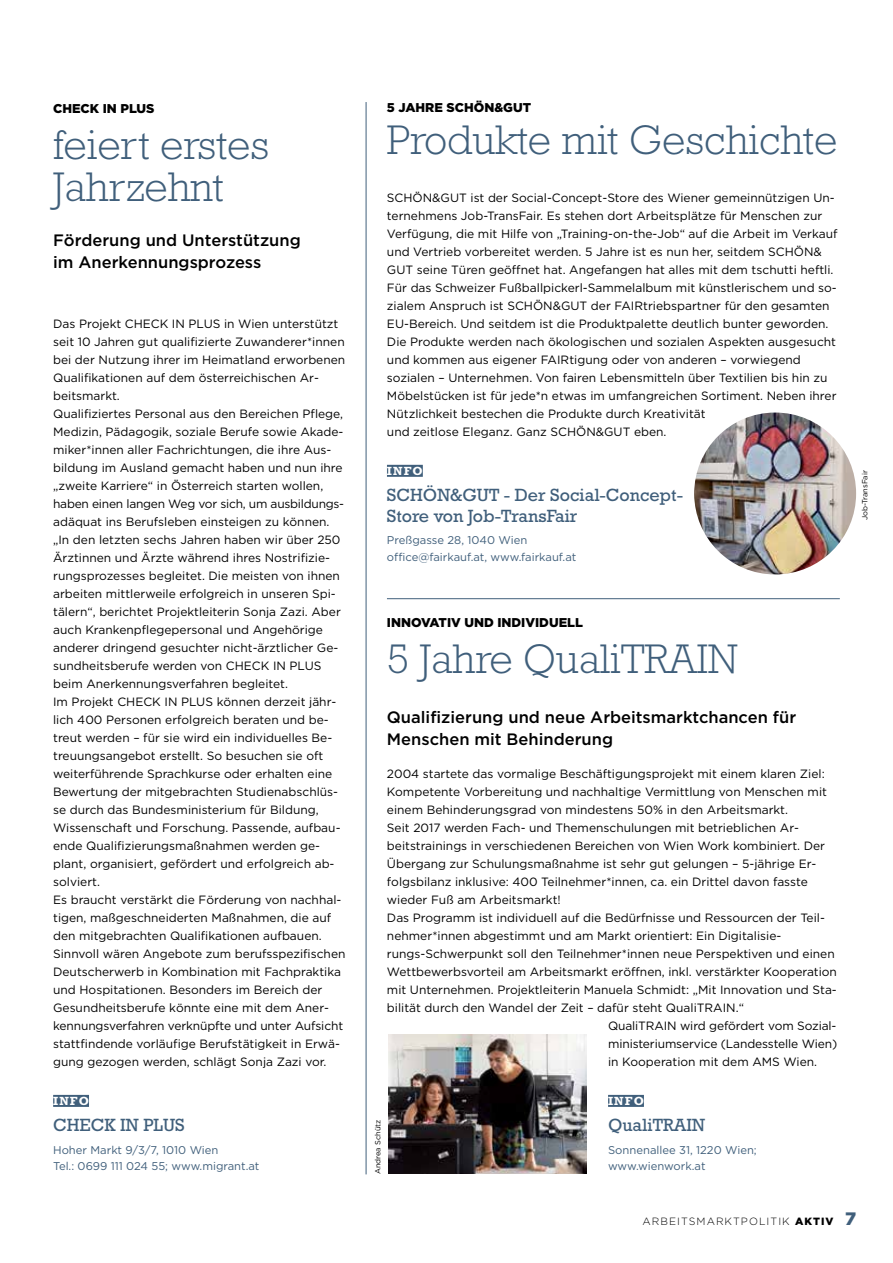
<style>
.page{position:relative;width:893px;height:1263px;background:#fff}
.page>*{position:absolute;margin:0;border:0;box-sizing:border-box;transform-origin:0 0}
.t1{font:300 42px/42px "Rockwell Std";color:#405f7b}
.t2{font:18px/21px "Rockwell Std";color:#405f7b}
.t3{font:500 16.5px/22.5px "Gotham HTF";color:#000}
.t4{font:900 12.75px "Gotham HTF";color:#000}
.t5{font:12px/18px "Gotham HTF";color:#000}
.t6{font:700 12px "Rockwell Std";letter-spacing:.09em;color:#fff}
.t7{font:11.25px/16.5px "Gotham HTF";color:#405f7b}
.t8{font:300 10.5px "Gotham HTF";letter-spacing:.1em;color:#000}
.t9{font:7.5px "Gotham HTF";color:#000}
.s1{font-weight:900}
.s2{font-weight:900;font-size:18px;color:#405f7b}
</style>
<div class="page">
<div style="left:53px;top:1095px;width:36px;height:12px;background:#405f7b"></div>
<div style="left:608px;top:1095px;width:36px;height:12px;background:#405f7b"></div>
<hr style="left:366px;top:102px;width:1px;height:1072px;background:#405f7b">
<hr style="left:387px;top:598px;width:453px;height:1px;background:#405f7b">
<img style="left:388px;top:1035px;width:199px;height:139px">
<div style="left:387px;top:465px;width:36px;height:12px;background:#405f7b"></div>
<img style="left:694px;top:412px;width:162px;height:162px;border-radius:81px">
<p class="t4" style="left:53px;top:101px;width:103px">CHECK IN PLUS</p>
<h1 class="t1" style="left:53px;top:124px;width:218px">feiert erstes<br>Jahrzehnt</h1>
<h3 class="t3" style="left:53px;top:228px;width:249px">Förderung und Unterstützung im Anerkennungsprozess</h3>
<p class="t5" style="left:53px;top:315px;width:294px">Das Projekt CHECK IN PLUS in Wien unterstützt seit 10 Jahren gut qualifizierte Zuwanderer*innen bei der Nutzung ihrer im Heimatland erworbenen Qualifikationen auf dem österreichischen Ar&shy;beitsmarkt.<br>Qualifiziertes Personal aus den Bereichen Pflege, Medizin, Pädagogik, soziale Berufe sowie Akade&shy;miker*innen aller Fachrichtungen, die ihre Aus&shy;bildung im Ausland gemacht haben und nun ihre „zweite Karriere“ in Österreich starten wollen, haben einen langen Weg vor sich, um ausbildungs&shy;adäquat ins Berufsleben einsteigen zu können. „In den letzten sechs Jahren haben wir über 250<br>Ärztinnen und Ärzte während ihres Nostrifizie&shy;rungsprozesses begleitet. Die meisten von ihnen arbeiten mittlerweile erfolgreich in unseren Spi&shy;tälern“, berichtet Projektleiterin Sonja Zazi. Aber auch Krankenpflegepersonal und Angehörige anderer dringend gesuchter nicht-ärztlicher Ge&shy;sundheitsberufe werden von CHECK IN PLUS beim Anerkennungsverfahren begleitet.<br>Im Projekt CHECK IN PLUS können derzeit jähr&shy;lich 400 Personen erfolgreich beraten und be&shy;treut werden – für sie wird ein individuelles Be&shy;treuungsangebot erstellt. So besuchen sie oft weiterführende Sprachkurse oder erhalten eine Bewertung der mitgebrachten Studienabschlüs&shy;se durch das Bundesministerium für Bildung, Wissenschaft und Forschung. Passende, aufbau&shy;ende Qualifizierungsmaßnahmen werden ge&shy;plant, organisiert, gefördert und erfolgreich ab&shy;solviert.<br>Es braucht verstärkt die Förderung von nachhal&shy;tigen, maßgeschneiderten Maßnahmen, die auf den mitgebrachten Qualifikationen aufbauen.<br>Sinnvoll wären Angebote zum berufsspezifischen Deutscherwerb in Kombination mit Fachpraktika und Hospitationen. Besonders im Bereich der Gesundheitsberufe könnte eine mit dem Aner&shy;kennungsverfahren verknüpfte und unter Aufsicht stattfindende vorläufige Berufstätigkeit in Erwä&shy;gung gezogen werden, schlägt Sonja Zazi vor.</p>
<p class="t6" style="left:53px;top:1094px;width:37px">INFO</p>
<h2 class="t2" style="left:53px;top:1114px;width:14px">CHECK</h2>
<h2 class="t2" style="left:120px;top:1114px;width:65px">IN PLUS</h2>
<p class="t7" style="left:53px;top:1141px;width:208px">Hoher Markt 9/3/7, 1010 Wien<br>Tel.: 0699 111 024 55; www.migrant.at</p>
<p class="t4" style="left:387px;top:100px;width:145px">5 JAHRE SCHÖN&amp;GUT</p>
<h1 class="t1" style="left:387px;top:119px;width:452px">Produkte mit Geschichte</h1>
<p class="t5" style="left:387px;top:189px;width:452px">SCHÖN&amp;GUT ist der Social-Concept-Store des Wiener gemeinnützigen Un&shy;ternehmens Job-TransFair. Es stehen dort Arbeitsplätze für Menschen zur Verfügung, die mit Hilfe von „Training-on-the-Job“ auf die Arbeit im Verkauf und Vertrieb vorbereitet werden. 5 Jahre ist es nun her, seitdem SCHÖN&amp; GUT seine Türen geöffnet hat. Angefangen hat alles mit dem tschutti heftli.<br>Für das Schweizer Fußballpickerl-Sammelalbum mit künstlerischem und so&shy;zialem Anspruch ist SCHÖN&amp;GUT der FAIRtriebspartner für den gesamten EU-Bereich. Und seitdem ist die Produktpalette deutlich bunter geworden.<br>Die Produkte werden nach ökologischen und sozialen Aspekten ausgesucht und kommen aus eigener FAIRtigung oder von anderen – vorwiegend sozialen – Unternehmen. Von fairen Lebensmitteln über Textilien bis hin zu Möbelstücken ist für jede*n etwas im umfangreichen Sortiment. Neben ihrer Nützlichkeit bestechen die Produkte durch Kreativität<br>und zeitlose Eleganz. Ganz SCHÖN&amp;GUT eben.</p>
<p class="t6" style="left:387px;top:464px;width:37px">INFO</p>
<h2 class="t2" style="left:387px;top:484px;width:13px">SCH</h2>
<h2 class="t2" style="left:387px;top:484px;width:298px;text-indent:36px">ÖN&amp;GUT - Der Social-Concept-<br>Store von Job-TransFair</h2>
<p class="t7" style="left:387px;top:532px;width:191px">Preßgasse 28, 1040 Wien office@fairkauf.at, www.fairkauf.at</p>
<p class="t4" style="left:387px;top:615px;width:10px">INNOVATIV</p>
<p class="t4" style="left:464px;top:615px;width:42px">UND INDIVID</p>
<p class="t4" style="left:549px;top:615px;width:35px">UELL</p>
<h1 class="t1" style="left:387px;top:638px;width:352px">5 Jahre QualiTRAIN</h1>
<h3 class="t3" style="left:387px;top:705px;width:411px">Qualifizierung und neue Arbeitsmarktchancen für<br>Menschen mit Behinderung</h3>
<p class="t5" style="left:387px;top:765px;width:439px">2004 startete das vormalige Beschäftigungsprojekt mit einem klaren Ziel:</p>
<p class="t5" style="left:387px;top:783px;width:442px">Kompetente Vorbereitung und nachhaltige Vermittlung von Menschen mit</p>
<p class="t5" style="left:387px;top:801px;width:403px">einem Behinderungsgrad von mindestens 50% in den Arbeitsmarkt.</p>
<p class="t5" style="left:387px;top:819px;width:414px">Seit 2017 werden Fach- und Themenschulungen mit betrieblichen Ar-</p>
<p class="t5" style="left:387px;top:837px;width:440px">beitstrainings in verschiedenen Bereichen von Wien Work kombiniert. Der</p>
<p class="t5" style="left:387px;top:855px;width:431px">Übergang zur Schulungsmaßnahme ist sehr gut gelungen – 5-jährige Er-</p>
<p class="t5" style="left:387px;top:873px;width:422px">folgsbilanz inklusive: 400 Teilnehmer*innen, ca. ein Drittel davon fasste</p>
<p class="t5" style="left:387px;top:891px;width:175px">wieder Fuß am Arbeitsmarkt!</p>
<p class="t5" style="left:387px;top:909px;width:438px">Das Programm ist individuell auf die Bedürfnisse und Ressourcen der Teil-</p>
<p class="t5" style="left:387px;top:927px;width:396px">nehmer*innen abgestimmt und am Markt orientiert: Ein Digitalisie-</p>
<p class="t5" style="left:387px;top:945px;width:449px">rungs-Schwerpunkt soll den Teilnehmer*innen neue Perspektiven und einen</p>
<p class="t5" style="left:387px;top:963px;width:452px">Wettbewerbsvorteil am Arbeitsmarkt eröffnen, inkl. verstärkter Kooperation</p>
<p class="t5" style="left:387px;top:981px;width:451px">mit Unternehmen. Projektleiterin Manuela Schmidt: „Mit Innovation und Sta-</p>
<p class="t5" style="left:387px;top:999px;width:359px">bilität durch den Wandel der Zeit – dafür steht QualiTRAIN.“</p>
<p class="t5" style="left:608px;top:1017px;width:230px">QualiTRAIN wird gefördert vom Sozial-</p>
<p class="t5" style="left:608px;top:1035px;width:231px">ministeriumservice (Landesstelle Wien)</p>
<p class="t5" style="left:608px;top:1053px;width:211px">in Kooperation mit dem AMS Wien.</p>
<p class="t6" style="left:608px;top:1094px;width:37px">INFO</p>
<h2 class="t2" style="left:608px;top:1114px;width:89px">QualiTRAIN</h2>
<p class="t7" style="left:608px;top:1141px;width:150px">Sonnenallee 31, 1220 Wien; www.wienwork.at</p>
<p class="t9" style="left:374px;top:1174px;width:56px;rotate:-90deg">Andrea Schütz</p>
<p class="t9" style="left:861px;top:520px;width:52px;rotate:-90deg">Job-TransFair</p>
<p class="t8" style="left:642px;top:1216px;width:215px">ARBEITSMARKTPOLITIK <span class="s1">AKTIV</span> <span class="s2">7</span></p>
</div>
